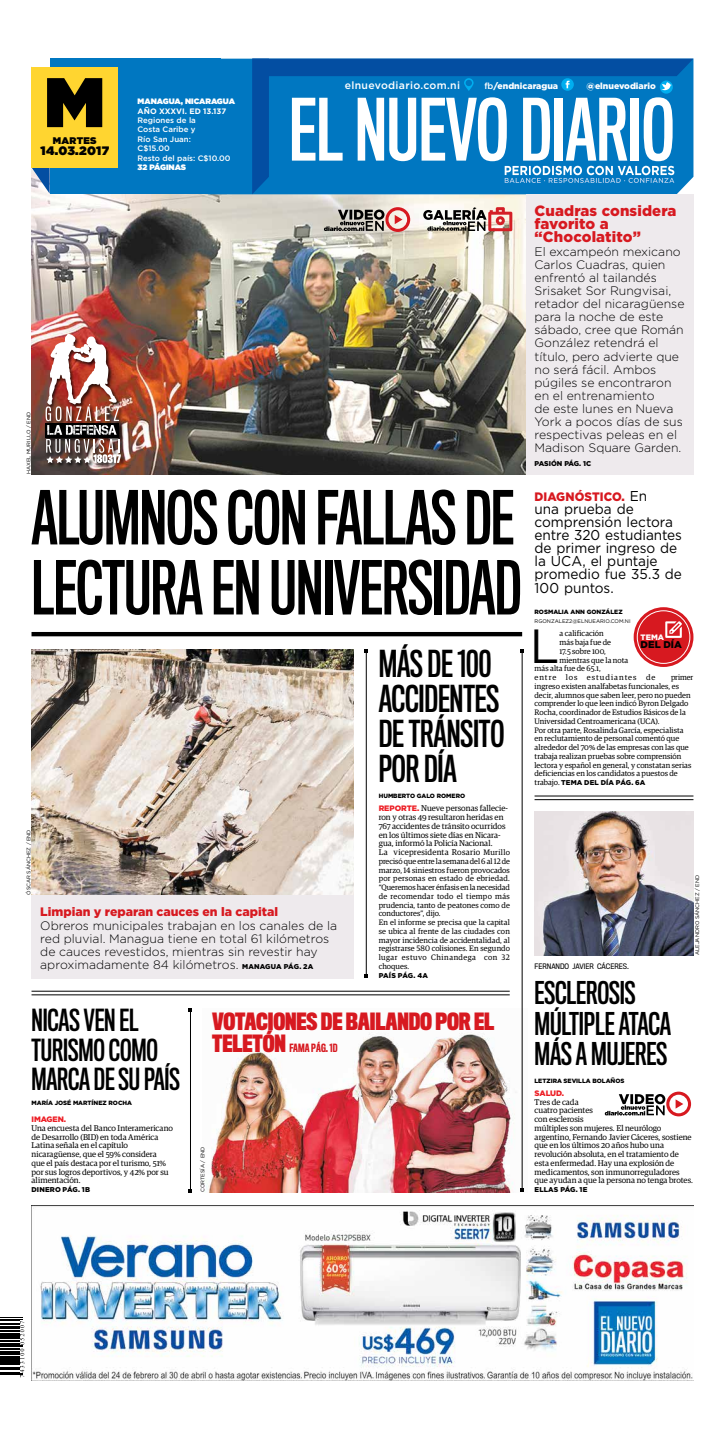
<style>
.page{position:relative;width:725px;height:1439px;background:#fff}
.page>*{position:absolute;margin:0;border:0;box-sizing:border-box;transform-origin:0 0}
.t1{font:78.75px "Titling Gothic FB Comp Standard";color:#fff}
.t2{font:900 70px "Gotham";color:#000}
.t3{font:68.25px/70px "Titling Gothic FB Comp Standard";letter-spacing:-.01em;color:#000}
.t4{font:47.86px "Gotham";color:#000}
.t5{font:34.12px/35px "Titling Gothic FB Comp Standard";letter-spacing:-.005em;color:#000}
.t6{font:28.88px/30.6px "Titling Gothic FB Comp Standard";letter-spacing:-.005em;color:#000}
.t7{font:28px/29.8px "Titling Gothic FB Comp Standard";letter-spacing:-.005em;color:#000}
.t8{font:700 21.88px "Titling Gothic FB Comp";letter-spacing:-.005em;color:#d71920}
.t9{font:900 14.88px/13.1px "Gotham";letter-spacing:.01em;color:#d71920}
.t10{font:14.26px/13.1px "Gotham";letter-spacing:-.005em;color:#000;scale:.95 1}
.t11{font:300 12.25px/13.1px "Gotham";color:#000}
.t12{font:900 12.25px "Gotham";color:#d71920}
.t13{font:900 12.25px "Gotham";color:#d71920;scale:.95 1}
.t14{font:900 12.25px "Gotham";letter-spacing:.03em;color:#000}
.t15{font:500 10.5px "Gotham";letter-spacing:.03em;color:#fff}
.t16{font:500 10.5px "Titling Gothic FB Comp";letter-spacing:.01em;color:#d71920}
.t17{font:900 9.8px "Gotham";color:#000}
.t18{font:900 9.62px "Gotham";letter-spacing:.03em;color:#000}
.t19{font:900 8.75px "Gotham";color:#fff}
.t20{font:8.31px/8.8px "Guardian Egyp";letter-spacing:.005em;color:#000}
.t21{font:7.88px/8.8px "Guardian Egyp";letter-spacing:.005em;color:#000}
.t22{font:500 7.88px/9.5px "Gotham";color:#fff}
.t23{font:900 7.88px "Gotham";color:#fff}
.t24{font:7.88px "Guardian Egyp";letter-spacing:.12em;color:#000}
.t25{font:700 7.88px "Gotham";color:#fff}
.t26{font:900 7.88px "Gotham";letter-spacing:-.01em;color:#ed1d24}
.t27{font:900 7.88px "Gotham";color:#fff}
.t28{font:900 7px "Gotham";letter-spacing:.005em;color:#000}
.t29{font:7px "Titling Gothic FB Narrow";color:#000}
.t30{font:900 6.12px "Gotham";color:#000}
.t31{font:5.25px "Gotham";color:#000}
.s1{font-weight:500}
.s2{font-weight:900;font-size:7px}
.s3{font-family:"Gotham";font-weight:900;font-size:7.88px;color:#ed1d24}
.s4{font-size:7.88px}
.s5{font-weight:700;font-size:21.88px}
.s6{font-weight:400;font-size:14.26px;color:#000}
.s7{font-family:"Guardian Egyp";font-weight:400;font-size:7.88px}
</style>
<div class="page">
<img style="left:206px;top:1008px;width:317px;height:184px">
<img style="left:32px;top:194px;width:493px;height:280px">
<img style="left:32px;top:649px;width:322px;height:245px">
<svg style="left:0;top:1317px;width:24px;height:60px"></svg>
<div style="left:50px;top:59px;width:170px;height:135px;background:#0077c1"></div>
<div style="left:220px;top:59px;width:32px;height:135px;background:#0077c1"></div>
<svg style="left:32px;top:167px;width:18px;height:27px"></svg>
<div style="left:32px;top:67px;width:86px;height:100px;background:#ffd530"></div>
<svg style="left:252px;top:59px;width:441px;height:135px;background:#0573bd"></svg>
<svg style="left:423px;top:207px;width:89px;height:24px"></svg>
<div style="left:633px;top:607px;width:60px;height:60px;background:#d71920;border-radius:50%"></div>
<div style="left:637px;top:610px;width:53px;height:53px;border:1px solid #fff;border-radius:50%"></div>
<svg style="left:665px;top:621px;width:16px;height:17px"></svg>
<svg style="left:324px;top:207px;width:86px;height:25px;background:#a8908a"></svg>
<svg style="left:604px;top:1091px;width:87px;height:25px"></svg>
<div style="left:32px;top:895px;width:322px;height:83px;background:#eeeaed"></div>
<div style="left:525px;top:194px;width:168px;height:280px;background:#eeeaed"></div>
<hr style="left:521px;top:651px;width:1px;height:539px;background:#000">
<svg style="left:520px;top:649px;width:4px;height:4px"></svg>
<svg style="left:520px;top:1188px;width:4px;height:4px"></svg>
<hr style="left:366px;top:651px;width:1px;height:325px;background:#000">
<svg style="left:364px;top:649px;width:4px;height:4px"></svg>
<hr style="left:190px;top:1010px;width:1px;height:181px;background:#000">
<hr style="left:32px;top:632px;width:490px;height:4px;background:#000">
<hr style="left:32px;top:991px;width:477px;height:1px;background:#000">
<hr style="left:32px;top:994px;width:477px;height:1px;background:#000">
<hr style="left:534px;top:795px;width:159px;height:1px;background:#000">
<hr style="left:534px;top:799px;width:159px;height:1px;background:#000">
<img style="left:534px;top:812px;width:159px;height:144px">
<img style="left:32px;top:1205px;width:661px;height:175px">
<div style="left:44px;top:334px;width:81px;height:134px;background:#000;opacity:.75"></div>
<div style="left:45px;top:423px;width:74px;height:14px;background:#000"></div>
<img style="left:46px;top:334px;width:75px;height:129px">
<h2 class="t2" style="left:44px;top:52px;width:62px">M</h2>
<p class="t18" style="left:53px;top:134px;width:45px">MARTES</p>
<h3 class="t14" style="left:40px;top:142px;width:70px">14.03.2017</h3>
<p class="t23" style="left:137px;top:96px;width:99px">MANAGUA, NICARAGUA</p>
<p class="t25" style="left:137px;top:106px;width:90px">AÑO XXXVI. ED 13.137</p>
<p class="t22" style="left:137px;top:115px;width:95px">Regiones de la<br>Costa Caribe y<br>Río San Juan:<br>C$15.00<br>Resto del país: C$10.00</p>
<p class="t23" style="left:137px;top:162px;width:50px">32 PÁGINAS</p>
<p class="t31" style="left:25px;top:474px;width:64px;rotate:-90deg">HAXEL MURILLO / END</p>
<h3 class="t15" style="left:345px;top:79px;width:117px">elnuevodiario.com.ni</h3>
<p class="t19" style="left:484px;top:80px;width:75px"><span class="s1">fb</span>/endnicaragua</p>
<p class="t19" style="left:586px;top:80px;width:71px">@elnuevodiario</p>
<h1 class="t1" style="left:289px;top:85px;width:387px">EL NUEVO DIARIO</h1>
<h3 class="t9" style="left:534px;top:204px;width:143px">Cuadras considera favorito a “Chocolatito”</h3>
<p class="t11" style="left:534px;top:244px;width:151px">El excampeón mexicano<br>Carlos Cuadras, quien enfrentó al tailandés<br>Srisaket Sor Rungvisai, retador del nicaragüense para la noche de este sábado, cree que Román<br>González retendrá el título, pero advierte que no será fácil. Ambos púgiles se encontraron en el entrenamiento<br>de este lunes en Nueva<br>York a pocos días de sus respectivas peleas en el<br>Madison Square Garden.</p>
<p class="t28" style="left:534px;top:458px;width:58px">PASIÓN PÁG. 1C</p>
<h3 class="t3" style="left:32px;top:485px;width:491px">ALUMNOS CON FALLAS DE<br>LECTURA EN UNIVERSIDAD</h3>
<h3 class="t5" style="left:378px;top:647px;width:127px">MÁS DE 100<br>ACCIDENTES<br>DE TRÁNSITO<br>POR DÍA</h3>
<p class="t31" style="left:25px;top:895px;width:67px;rotate:-90deg">ÓSCAR SÁNCHEZ / END</p>
<h3 class="t12" style="left:40px;top:903px;width:239px">Limpian y reparan cauces en la capital</h3>
<h3 class="t11" style="left:40px;top:918px;width:298px">Obreros municipales trabajan en los canales de la red pluvial. Managua tiene en total 61 kilómetros de cauces revestidos, mientras sin revestir hay aproximadamente 84 kilómetros. <span class="s2">MANAGUA PÁG. 2A</span></h3>
<p class="t30" style="left:378px;top:792px;width:88px">HUMBERTO GALO ROMERO</p>
<p class="t20" style="left:378px;top:803px;width:133px"><span class="s3">REPORTE.</span> Nueve personas fallecie&shy;ron y otras 49 resultaron heridas en 767 accidentes de tránsito ocurridos en los últimos siete días en Nicara&shy;gua, informó la Policía Nacional.<br>La vicepresidenta Rosario <span class="s4">Murillo</span></p>
<p class="t21" style="left:378px;top:856px;width:133px">precisó que entre la semana del 6 al 12 de marzo, 14 siniestros fueron provocados por personas en estado de ebriedad. “Queremos hacer énfasis en la necesidad de recomendar todo el tiempo más prudencia, tanto de peatones como de conductores”, dijo.<br>En el informe se precisa que la capital se ubica al frente de las ciudades con mayor incidencia de accidentalidad, al registrarse 580 colisiones. En segundo lugar estuvo Chinandega con 32 choques.</p>
<p class="t28" style="left:378px;top:970px;width:51px">PAÍS PÁG. 4A</p>
<h3 class="t7" style="left:32px;top:1005px;width:150px">NICAS VEN EL<br>TURISMO COMO<br>MARCA DE SU PAÍS</h3>
<p class="t30" style="left:32px;top:1098px;width:102px">MARÍA JOSÉ MARTÍNEZ ROCHA</p>
<p class="t26" style="left:32px;top:1114px;width:36px">IMAGEN.</p>
<p class="t20" style="left:32px;top:1123px;width:143px">Una encuesta del Banco Interamericano de Desarrollo (BID) en toda América<br>Latina señala en el capítulo nicaragüense, que el 59% considera<br>que el país destaca por el turismo, 51% por sus logros deportivos, y 42% por su alimentación.</p>
<p class="t28" style="left:32px;top:1184px;width:60px">DINERO PÁG. 1B</p>
<h3 class="t8" style="left:212px;top:1009px;width:283px">VOTACIONES DE BAILANDO POR EL</h3>
<h3 class="t16" style="left:212px;top:1041px;width:127px"><span class="s5">TELETÓN</span> FAMA PÁG. 1D</h3>
<p class="t31" style="left:199px;top:1192px;width:47px;rotate:-90deg">CORTESÍA / END</p>
<h3 class="t13" style="left:534px;top:488px;width:120px">DIAGNÓSTICO. <span class="s6">En</span></h3>
<h3 class="t10" style="left:534px;top:502px;width:157px">una prueba de comprensión lectora entre 320 estudiantes de primer ingreso de la UCA, el puntaje promedio fue 35.3 de<br>100 puntos.</h3>
<p class="t30" style="left:534px;top:608px;width:90px">ROSMALIA ANN GONZÁLEZ</p>
<p class="t31" style="left:534px;top:617px;width:97px">RGONZALEZ2@ELNUEARIO.COM.NI</p>
<h3 class="t4" style="left:529px;top:615px;width:31px">L</h3>
<p class="t21" style="left:559px;top:629px;width:46px">a calificación</p>
<p class="t27" style="left:640px;top:631px;width:25px">TEMA</p>
<p class="t17" style="left:640px;top:637px;width:43px">DEL DÍA</p>
<p class="t21" style="left:559px;top:637px;width:53px">más baja fue de</p>
<p class="t21" style="left:559px;top:646px;width:48px">17.5 sobre 100,</p>
<p class="t21" style="left:559px;top:655px;width:70px">mientras que la nota</p>
<p class="t21" style="left:534px;top:664px;width:68px">más alta fue de 65.1,</p>
<p class="t24" style="left:534px;top:672px;width:122px">entre los estudiantes de</p>
<p class="t21" style="left:534px;top:672px;width:160px;text-indent:136px">primer ingreso existen analfabetas funcionales, es decir, alumnos que saben leer, pero no pueden comprender lo que leen indicó Byron Delgado Rocha, coordinador de Estudios Básicos de la Universidad Centroamericana (UCA).<br>Por otra parte, Rosalinda García, especialista en reclutamiento de personal comentó que alrededor del 70% de las empresas con las que trabaja realizan pruebas sobre comprensión lectora y español en general, y constatan serias deficiencias en los candidatos a puestos de</p>
<p class="t28" style="left:534px;top:778px;width:112px"><span class="s7">trabajo.</span> TEMA DEL DÍA PÁG. 6A</p>
<p class="t29" style="left:534px;top:962px;width:96px">FERNANDO JAVIER CÁCERES.</p>
<h3 class="t6" style="left:534px;top:978px;width:138px">ESCLEROSIS<br>MÚLTIPLE ATACA<br>MÁS A MUJERES</h3>
<p class="t31" style="left:693px;top:955px;width:82px;rotate:-90deg">ALEJANDRO SÁNCHEZ / END</p>
<p class="t30" style="left:534px;top:1076px;width:91px">LETZIRA SEVILLA BOLAÑOS</p>
<p class="t26" style="left:534px;top:1087px;width:31px">SALUD.</p>
<p class="t20" style="left:534px;top:1096px;width:160px">Tres de cada<br>cuatro pacientes<br>con esclerosis<br>múltiples son mujeres. El neurólogo argentino, Fernando Javier Cáceres, sostiene que en los últimos 20 años hubo una revolución absoluta, en el tratamiento de esta enfermedad. Hay una explosión de medicamentos, son inmunorreguladores que ayudan a que la persona no tenga brotes.</p>
<p class="t28" style="left:534px;top:1184px;width:54px">ELLAS PÁG. 1E</p>
</div>
